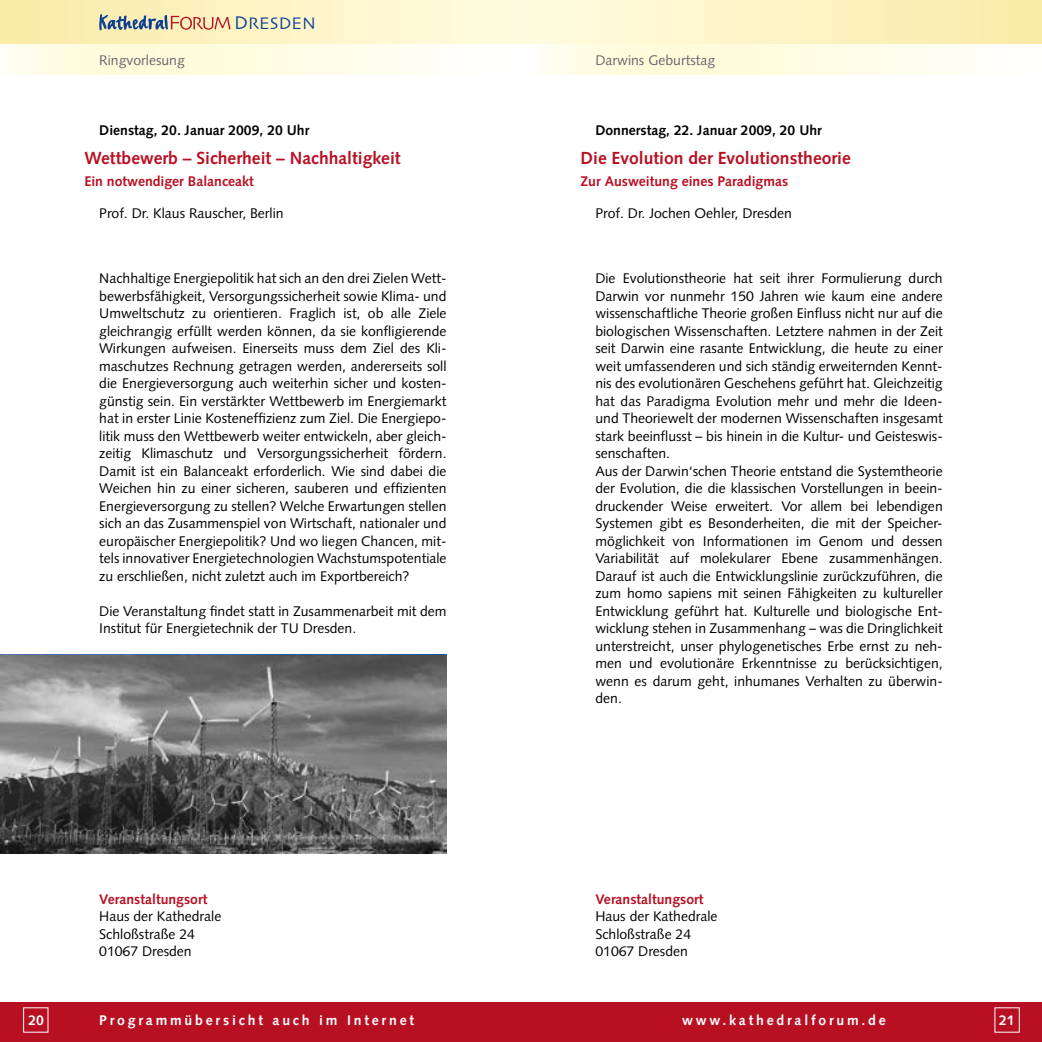
<style>
.page{position:relative;width:1042px;height:1042px;background:#fff}
.page>*{position:absolute;margin:0;border:0;box-sizing:border-box;transform-origin:0 0}
.t1{font:700 17.5px "Syntax";color:#b81023}
.t2{font:17.5px "Skia";color:#0e4096}
.t3{font:14px/17.5px "Syntax";color:#000}
.t4{font:700 14px "Syntax";color:#b81023}
.t5{font:700 14px "Syntax";color:#000}
.t6{font:700 14px "Syntax";letter-spacing:.2em;color:#fff}
.t7{font:14px "Syntax";color:#68676c}
.s1{font-size:19.25px}
</style>
<div class="page">
<div style="left:0;top:1002px;width:521px;height:40px;background:#b81023"></div>
<div style="left:0;top:0;width:521px;height:45px;background:linear-gradient(to right,#faeba6,#fffce2)"></div>
<div style="left:521px;top:1002px;width:521px;height:40px;background:#b81023"></div>
<div style="left:521px;top:0;width:521px;height:45px;background:linear-gradient(to right,#fffce2,#faeba7)"></div>
<svg style="left:0;top:655px;width:446px;height:198px;background:#6d6d6d"></svg>
<svg style="left:99px;top:14px;width:131px;height:17px;background:#c3b4a2"></svg>
<svg style="left:11px;top:45px;width:410px;height:29px;background:#fffce3"></svg>
<svg style="left:547px;top:45px;width:410px;height:29px;background:#fffce3"></svg>
<p class="t2" style="left:234px;top:13px;width:83px"><span class="s1">D</span>RESDEN</p>
<p class="t7" style="left:99px;top:52px;width:87px">Ringvorlesung</p>
<p class="t7" style="left:595px;top:52px;width:121px">Darwins Geburtstag</p>
<p class="t5" style="left:99px;top:122px;width:212px">Dienstag, 20. Januar 2009, 20 Uhr</p>
<p class="t1" style="left:84px;top:148px;width:318px">Wettbewerb – Sicherheit – Nachhaltigkeit</p>
<p class="t4" style="left:84px;top:173px;width:171px">Ein notwendiger Balanceakt</p>
<p class="t3" style="left:99px;top:204px;width:186px">Prof. Dr. Klaus Rauscher, Berlin</p>
<p class="t3" style="left:99px;top:270px;width:349px;text-align:justify">Nachhaltige Energiepolitik hat sich an den drei Zielen Wett&shy;bewerbsfähigkeit, Versorgungssicherheit sowie Klima- und Umweltschutz zu orientieren. Fraglich ist, ob alle Ziele gleichrangig erfüllt werden können, da sie konfligierende Wirkungen aufweisen. Einerseits muss dem Ziel des Kli&shy;maschutzes Rechnung getragen werden, andererseits soll die Energieversorgung auch weiterhin sicher und kosten&shy;günstig sein. Ein verstärkter Wettbewerb im Energiemarkt hat in erster Linie Kosteneffizienz zum Ziel. Die Energiepo&shy;litik muss den Wettbewerb weiter entwickeln, aber gleich&shy;zeitig Klimaschutz und Versorgungssicherheit fördern.<br>Damit ist ein Balanceakt erforderlich. Wie sind dabei die Weichen hin zu einer sicheren, sauberen und effizienten Energieversorgung zu stellen? Welche Erwartungen stellen sich an das Zusammenspiel von Wirtschaft, nationaler und europäischer Energiepolitik? Und wo liegen Chancen, mit&shy;tels innovativer Energietechnologien Wachstumspotentiale zu erschließen, nicht zuletzt auch im Exportbereich?</p>
<p class="t3" style="left:99px;top:602px;width:349px">Die Veranstaltung findet statt in Zusammenarbeit mit dem<br>Institut für Energietechnik der TU Dresden.</p>
<p class="t4" style="left:99px;top:891px;width:110px">Veranstaltungsort</p>
<p class="t3" style="left:99px;top:907px;width:124px">Haus der Kathedrale<br>Schloßstraße 24<br>01067 Dresden</p>
<p class="t5" style="left:595px;top:122px;width:228px">Donnerstag, 22. Januar 2009, 20 Uhr</p>
<p class="t1" style="left:580px;top:148px;width:272px">Die Evolution der Evolutionstheorie</p>
<p class="t4" style="left:580px;top:173px;width:209px">Zur Ausweitung eines Paradigmas</p>
<p class="t3" style="left:595px;top:204px;width:198px">Prof. Dr. Jochen Oehler, Dresden</p>
<p class="t3" style="left:595px;top:270px;width:349px">Die Evolutionstheorie hat seit ihrer Formulierung durch Darwin vor nunmehr 150 Jahren wie kaum eine andere wissenschaftliche Theorie großen Einfluss nicht nur auf die biologischen Wissenschaften. Letztere nahmen in der Zeit seit Darwin eine rasante Entwicklung, die heute zu einer weit umfassenderen und sich ständig erweiternden Kennt&shy;nis des evolutionären Geschehens geführt hat. Gleichzeitig hat das Paradigma Evolution mehr und mehr die Ideen&shy;und Theoriewelt der modernen Wissenschaften insgesamt stark beeinflusst – bis hinein in die Kultur- und Geisteswis&shy;senschaften.<br>Aus der Darwin‘schen Theorie entstand die Systemtheorie der Evolution, die die klassischen Vorstellungen in beein&shy;druckender Weise erweitert. Vor allem bei lebendigen Systemen gibt es Besonderheiten, die mit der Speicher&shy;möglichkeit von Informationen im Genom und dessen Variabilität auf molekularer Ebene zusammenhängen.<br>Darauf ist auch die Entwicklungslinie zurückzuführen, die zum homo sapiens mit seinen Fähigkeiten zu kultureller Entwicklung geführt hat. Kulturelle und biologische Ent&shy;wicklung stehen in Zusammenhang – was die Dringlichkeit unterstreicht, unser phylogenetisches Erbe ernst zu neh&shy;men und evolutionäre Erkenntnisse zu berücksichtigen, wenn es darum geht, inhumanes Verhalten zu überwin&shy;den.</p>
<p class="t4" style="left:595px;top:891px;width:110px">Veranstaltungsort</p>
<p class="t3" style="left:595px;top:907px;width:124px">Haus der Kathedrale<br>Schloßstraße 24<br>01067 Dresden</p>
<p class="t6" style="left:682px;top:1012px;width:205px">www.kathedralforum.de</p>
<p class="t6" style="left:99px;top:1012px;width:316px">Programmübersicht auch im Internet</p>
<p class="t6" style="left:28px;top:1012px;width:17px">20</p>
<p class="t6" style="left:999px;top:1012px;width:17px">21</p>
</div>
